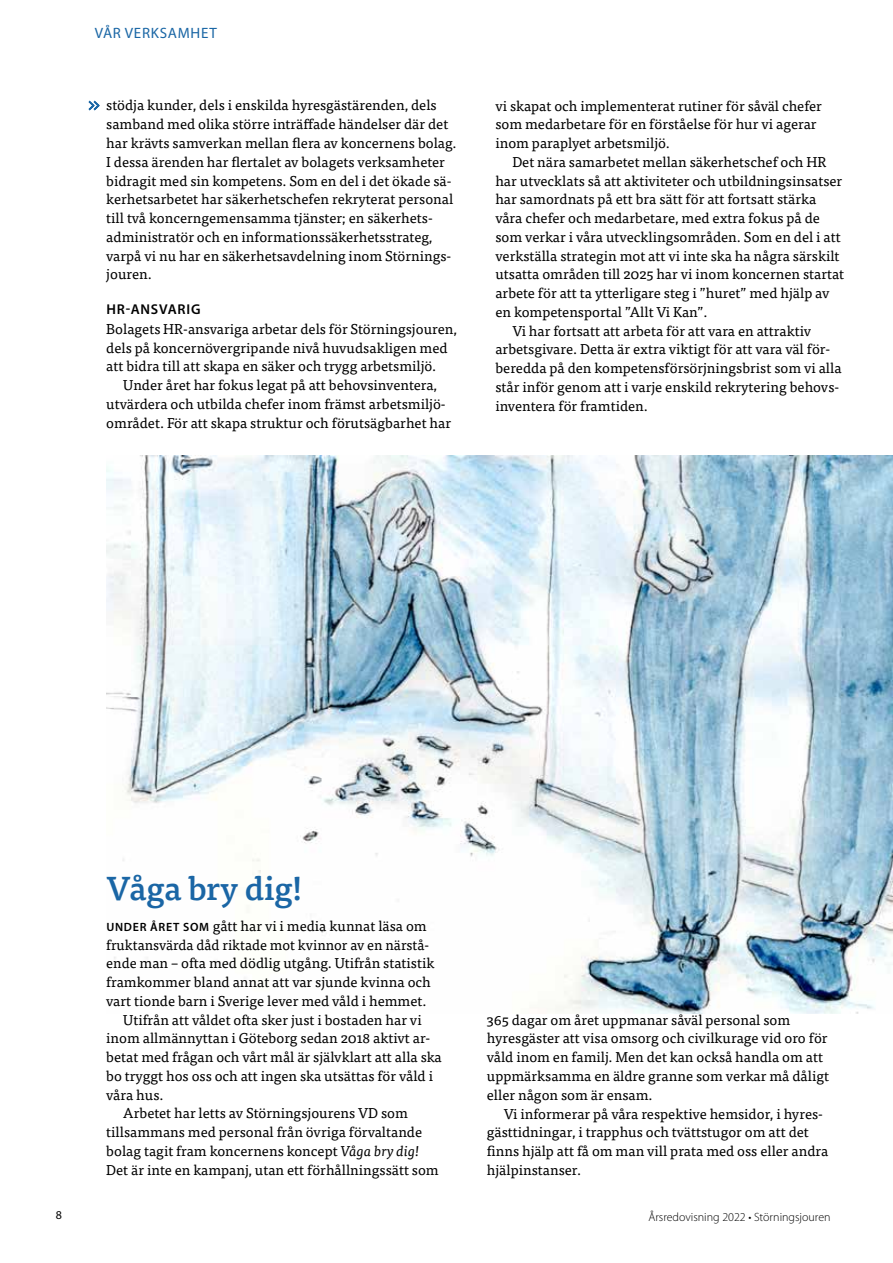
<style>
.page{position:relative;width:893px;height:1263px;background:#fff}
.page>*{position:absolute;margin:0;border:0;box-sizing:border-box;transform-origin:0 0}
.t1{font:500 33px "Tisa OT";letter-spacing:-.015em;color:#1a66a5}
.t2{font:15px "Myriad Pro";letter-spacing:.05em;color:#1a66a5}
.t3{font:14.25px/18.8px "Tisa OT";color:#000}
.t4{font:600 14.25px "Myriad Pro";letter-spacing:.055em;color:#000}
.t5{font:300 12px "Myriad Pro";color:#000}
.t6{font:12px "Myriad Pro";color:#000}
.s1{font-family:"Myriad Pro";font-weight:600;font-size:12px}
.s2{font-style:italic}
</style>
<div class="page">
<svg style="left:88px;top:100px;width:12px;height:11px"></svg>
<img style="left:106px;top:455px;width:786px;height:559px">
<p class="t2" style="left:95px;top:24px;width:124px">VÅR VERKSAMHET</p>
<p class="t3" style="left:106px;top:96px;width:352px">stödja kunder, dels i enskilda hyresgästärenden, dels samband med olika större inträffade händelser där det har krävts samverkan mellan flera av koncernens bolag.<br>I dessa ärenden har flertalet av bolagets verksamheter bidragit med sin kompetens. Som en del i det ökade sä&shy;kerhetsarbetet har säkerhetschefen rekryterat personal till två koncerngemensamma tjänster; en säkerhets&shy;administratör och en informationssäkerhetsstrateg, varpå vi nu har en säkerhetsavdelning inom Störnings&shy;jouren.</p>
<p class="t4" style="left:106px;top:300px;width:96px">HR-ANSVARIG</p>
<p class="t3" style="left:106px;top:320px;width:352px">Bolagets HR-ansvariga arbetar dels för Störningsjouren, dels på koncernövergripande nivå huvudsakligen med att bidra till att skapa en säker och trygg arbetsmiljö.</p>
<p class="t3" style="left:106px;top:376px;width:346px;text-align:center">Under året har fokus legat på att behovsinventera, utvärdera och utbilda chefer inom främst arbetsmiljö&shy;området. För att skapa struktur och förutsägbarhet har</p>
<p class="t3" style="left:495px;top:96px;width:328px">vi skapat och implementerat rutiner för såväl chefer som medarbetare för en förståelse för hur vi agerar inom paraplyet arbetsmiljö.</p>
<p class="t3" style="left:512px;top:153px;width:315px">Det nära samarbetet mellan säkerhetschef och HR</p>
<p class="t3" style="left:495px;top:171px;width:348px">har utvecklats så att aktiviteter och utbildningsinsatser</p>
<p class="t3" style="left:495px;top:190px;width:322px">har samordnats på ett bra sätt för att fortsatt stärka</p>
<p class="t3" style="left:495px;top:209px;width:326px">våra chefer och medarbetare, med extra fokus på de</p>
<p class="t3" style="left:495px;top:228px;width:347px">som verkar i våra utvecklingsområden. Som en del i att</p>
<p class="t3" style="left:495px;top:246px;width:346px">verkställa strategin mot att vi inte ska ha några särskilt</p>
<p class="t3" style="left:495px;top:265px;width:350px">utsatta områden till 2025 har vi inom koncernen startat</p>
<p class="t3" style="left:495px;top:284px;width:336px">arbete för att ta ytterligare steg i ”huret” med hjälp av</p>
<p class="t3" style="left:495px;top:303px;width:214px">en kompetensportal ”Allt Vi Kan”.</p>
<p class="t3" style="left:512px;top:321px;width:300px">Vi har fortsatt att arbeta för att vara en attraktiv</p>
<p class="t3" style="left:495px;top:340px;width:336px">arbetsgivare. Detta är extra viktigt för att vara väl för-</p>
<p class="t3" style="left:495px;top:359px;width:348px">beredda på den kompetensförsörjningsbrist som vi alla</p>
<p class="t3" style="left:495px;top:378px;width:345px">står inför genom att i varje enskild rekrytering behovs-</p>
<p class="t3" style="left:495px;top:396px;width:154px">inventera för framtiden.</p>
<h1 class="t1" style="left:106px;top:868px;width:198px">Våga bry dig!</h1>
<p class="t3" style="left:106px;top:917px;width:322px"><span class="s1">UNDER ÅRET SOM</span> gått har vi i media kunnat läsa om</p>
<p class="t3" style="left:106px;top:935px;width:324px">fruktansvärda dåd riktade mot kvinnor av en närstå-</p>
<p class="t3" style="left:106px;top:954px;width:330px">ende man – ofta med dödlig utgång. Utifrån statistik</p>
<p class="t3" style="left:106px;top:973px;width:326px">framkommer bland annat att var sjunde kvinna och</p>
<p class="t3" style="left:106px;top:992px;width:322px">vart tionde barn i Sverige lever med våld i hemmet.</p>
<p class="t3" style="left:123px;top:1010px;width:300px">Utifrån att våldet ofta sker just i bostaden har vi</p>
<p class="t3" style="left:106px;top:1029px;width:325px">inom allmännyttan i Göteborg sedan 2018 aktivt ar-</p>
<p class="t3" style="left:106px;top:1048px;width:337px">betat med frågan och vårt mål är självklart att alla ska</p>
<p class="t3" style="left:106px;top:1067px;width:328px">bo tryggt hos oss och att ingen ska utsättas för våld i</p>
<p class="t3" style="left:106px;top:1085px;width:59px">våra hus.</p>
<p class="t3" style="left:123px;top:1104px;width:286px">Arbetet har letts av Störningsjourens VD som</p>
<p class="t3" style="left:106px;top:1123px;width:317px">tillsammans med personal från övriga förvaltande</p>
<p class="t3" style="left:106px;top:1142px;width:314px">bolag tagit fram koncernens koncept <span class="s2">Våga bry dig!</span></p>
<p class="t3" style="left:106px;top:1160px;width:334px">Det är inte en kampanj, utan ett förhållningssätt som</p>
<p class="t3" style="left:487px;top:1010px;width:344px">365 dagar om året uppmanar såväl personal som hyresgäster att visa omsorg och civilkurage vid oro för våld inom en familj. Men det kan också handla om att uppmärksamma en äldre granne som verkar må dåligt eller någon som är ensam.</p>
<p class="t3" style="left:487px;top:1104px;width:343px;text-indent:17px">Vi informerar på våra respektive hemsidor, i hyres&shy;gästtidningar, i trapphus och tvättstugor om att det finns hjälp att få om man vill prata med oss eller andra hjälpinstanser.</p>
<p class="t6" style="left:56px;top:1207px;width:8px">8</p>
<p class="t5" style="left:648px;top:1210px;width:184px">Årsredovisning 2022 • Störningsjouren</p>
</div>
